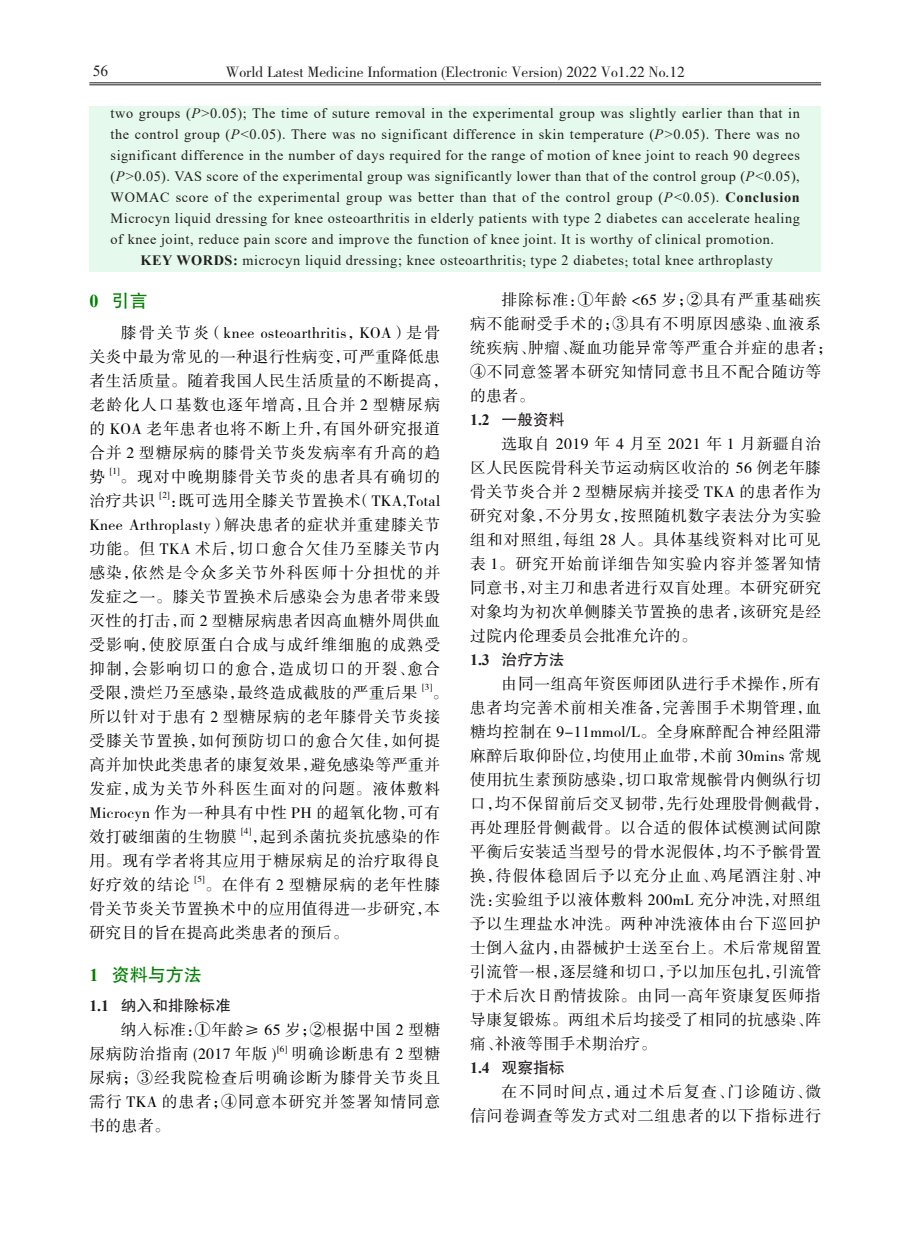
<style>
.page{position:relative;width:919px;height:1238px;background:#fff}
.page>*{position:absolute;margin:0;border:0;box-sizing:border-box;transform-origin:0 0}
.t1{font:18px "FZHTK GBK1 0";color:#008000}
.t2{font:15.75px/24px "FZSSK GBK1 0";letter-spacing:.05em;color:#000}
.t3{font:15.75px "FZHTK GBK1 0";color:#231f20}
.t4{font:15.75px/24px "FZSSK GBK1 0";letter-spacing:.075em;color:#000}
.t5{font:15.45px "FZSSJW GB1 0";color:#231f20}
.t6{font:15.45px "Times New Roman";color:#231f20}
.t7{font:14.25px "Times New Roman";letter-spacing:.04em;color:#231f20}
.t8{font:9.15px "FZSSK GBK1 0";color:#000}
.s1{font-style:italic}
.s2{font-weight:700}
.s3{font-family:"FZSSK GBK1 0"}
.s4{font-family:"Times New Roman";font-weight:700}
</style>
<div class="page">
<hr style="left:89px;top:82px;width:732px;height:1px;background:#231f20">
<hr style="left:89px;top:84px;width:732px;height:1px;background:#231f20">
<div style="left:89px;top:106px;width:732px;height:166px;background:#e5f9ec"></div>
<p class="t6" style="left:93px;top:60px;width:17px">56</p>
<p class="t5" style="left:226px;top:63px;width:460px">World Latest Medicine Information (Electronic Version) 2022 Vo1.22 No.12</p>
<p class="t7" style="left:111px;top:103px;width:690px">two groups (<span class="s1">P</span>&gt;0.05); The time of suture removal in the experimental group was slightly earlier than that in</p>
<p class="t7" style="left:111px;top:124px;width:690px">the control group (<span class="s1">P</span>&lt;0.05). There was no significant difference in skin temperature (<span class="s1">P</span>&gt;0.05). There was no</p>
<p class="t7" style="left:111px;top:145px;width:690px">significant difference in the number of days required for the range of motion of knee joint to reach 90 degrees</p>
<p class="t7" style="left:111px;top:166px;width:690px">(<span class="s1">P</span>&gt;0.05). VAS score of the experimental group was significantly lower than that of the control group (<span class="s1">P</span>&lt;0.05),</p>
<p class="t7" style="left:111px;top:187px;width:690px">WOMAC score of the experimental group was better than that of the control group (<span class="s1">P</span>&lt;0.05). <span class="s2">Conclusion</span></p>
<p class="t7" style="left:111px;top:208px;width:690px">Microcyn liquid dressing for knee osteoarthritis in elderly patients with type 2 diabetes can accelerate healing</p>
<p class="t7" style="left:111px;top:229px;width:664px">of knee joint, reduce pain score and improve the function of knee joint. It is worthy of clinical promotion.</p>
<p class="t7" style="left:140px;top:250px;width:634px"><span class="s2">KEY WORDS:</span> microcyn liquid dressing; knee osteoarthritis<span class="s3">;</span> type 2 diabetes<span class="s3">;</span> total knee arthroplasty</p>
<p class="t1" style="left:89px;top:291px;width:60px"><span class="s4">0</span> 引言</p>
<p class="t2" style="left:89px;top:321px;width:360px;text-indent:32px">膝骨关节炎 （knee osteoarthritis，KOA）是骨关炎中最为常见的一种退行性病变，可严重降低患者生活质量。随着我国人民生活质量的不断提高，老龄化人口基数也逐年增高，且合并 2 型糖尿病的 KOA 老年患者也将不断上升，有国外研究报道合并 2 型糖尿病的膝骨关节炎发病率有升高的趋势</p>
<p class="t2" style="left:470px;top:288px;width:364px;text-indent:32px">排除标准：①年龄 &lt;65 岁；②具有严重基础疾病不能耐受手术的；③具有不明原因感染、血液系统疾病、肿瘤、凝血功能异常等严重合并症的患者；<br>④不同意签署本研究知情同意书且不配合随访等的患者。</p>
<p class="t3" style="left:470px;top:411px;width:96px"><span class="s4">1.2</span> 一般资料</p>
<p class="t2" style="left:470px;top:432px;width:352px;text-align:justify;text-indent:32px">选取自 2019 年 4 月至 2021 年 1 月新疆自治区人民医院骨科关节运动病区收治的 56 例老年膝骨关节炎合并 2 型糖尿病并接受 TKA 的患者作为研究对象，不分男女，按照随机数字表法分为实验组和对照组，每组 28 人。具体基线资料对比可见表 1。研究开始前详细告知实验内容并签署知情同意书，对主刀和患者进行双盲处理。本研究研究对象均为初次单侧膝关节置换的患者，该研究是经过院内伦理委员会批准允许的。</p>
<p class="t3" style="left:470px;top:651px;width:96px"><span class="s4">1.3</span> 治疗方法</p>
<p class="t2" style="left:470px;top:672px;width:360px;text-indent:32px">由同一组高年资医师团队进行手术操作，所有患者均完善术前相关准备，完善围手术期管理，血糖均控制在 9-11mmol/L。全身麻醉配合神经阻滞麻醉后取仰卧位，均使用止血带，术前 30mins 常规使用抗生素预防感染，切口取常规髌骨内侧纵行切口，均不保留前后交叉韧带，先行处理股骨侧截骨，再处理胫骨侧截骨。以合适的假体试模测试间隙平衡后安装适当型号的骨水泥假体，均不予髌骨置换，待假体稳固后予以充分止血、鸡尾酒注射、冲洗：实验组予以液体敷料 200mL 充分冲洗，对照组予以生理盐水冲洗。两种冲洗液体由台下巡回护士倒入盆内，由器械护士送至台上。术后常规留置引流管一根，逐层缝和切口，予以加压包扎，引流管于术后次日酌情拔除。由同一高年资康复医师指导康复锻炼。两组术后均接受了相同的抗感染、阵痛、补液等围手术期治疗。</p>
<p class="t3" style="left:470px;top:1059px;width:96px"><span class="s4">1.4</span> 观察指标</p>
<p class="t2" style="left:470px;top:1080px;width:352px;text-align:right">在不同时间点，通过术后复查、门诊随访、微<br>信问卷调查等发方式对二组患者的以下指标进行</p>
<p class="t8" style="left:110px;top:466px;width:12px">[1]</p>
<p class="t4" style="left:89px;top:465px;width:352px;text-indent:31px">。现对中晚期膝骨关节炎的患者具有确切的治疗共识</p>
<p class="t8" style="left:159px;top:490px;width:12px">[2]</p>
<p class="t2" style="left:89px;top:489px;width:352px;text-align:justify;text-indent:81px">：既可选用全膝关节置换术（TKA,Total Knee Arthroplasty）解决患者的症状并重建膝关节功能。但 TKA 术后，切口愈合欠佳乃至膝关节内感染，依然是令众多关节外科医师十分担忧的并发症之一。膝关节置换术后感染会为患者带来毁灭性的打击，而 2 型糖尿病患者因高血糖外周供血受影响，使胶原蛋白合成与成纤维细胞的成熟受抑制，会影响切口的愈合，造成切口的开裂、愈合受限，溃烂乃至感染，最终造成截肢的严重后果</p>
<p class="t8" style="left:422px;top:682px;width:12px">[3]</p>
<p class="t2" style="left:89px;top:681px;width:360px;text-indent:343px">。所以针对于患有 2 型糖尿病的老年膝骨关节炎接受膝关节置换，如何预防切口的愈合欠佳，如何提高并加快此类患者的康复效果，避免感染等严重并发症，成为关节外科医生面对的问题。液体敷料<br>Microcyn 作为一种具有中性 PH 的超氧化物，可有效打破细菌的生物膜</p>
<p class="t8" style="left:241px;top:826px;width:12px">[4]</p>
<p class="t2" style="left:89px;top:825px;width:352px;text-align:justify;text-indent:162px">，起到杀菌抗炎抗感染的作用。现有学者将其应用于糖尿病足的治疗取得良好疗效的结论</p>
<p class="t8" style="left:194px;top:874px;width:12px">[5]</p>
<p class="t2" style="left:89px;top:873px;width:352px;text-align:justify;text-indent:116px">。在伴有 2 型糖尿病的老年性膝骨关节炎关节置换术中的应用值得进一步研究，本研究目的旨在提高此类患者的预后。</p>
<p class="t1" style="left:89px;top:964px;width:114px"><span class="s4">1</span> 资料与方法</p>
<p class="t3" style="left:89px;top:997px;width:143px"><span class="s4">1.1</span> 纳入和排除标准</p>
<p class="t2" style="left:89px;top:1018px;width:352px;text-indent:32px">纳入标准：①年龄≥ 65 岁；②根据中国 2 型糖尿病防治指南 (2017 年版 )</p>
<p class="t8" style="left:277px;top:1043px;width:12px">[6]</p>
<p class="t2" style="left:89px;top:1042px;width:352px;text-align:justify;text-indent:202px">明确诊断患有 2 型糖尿病；③经我院检查后明确诊断为膝骨关节炎且需行 TKA 的患者；④同意本研究并签署知情同意书的患者。</p>
</div>
